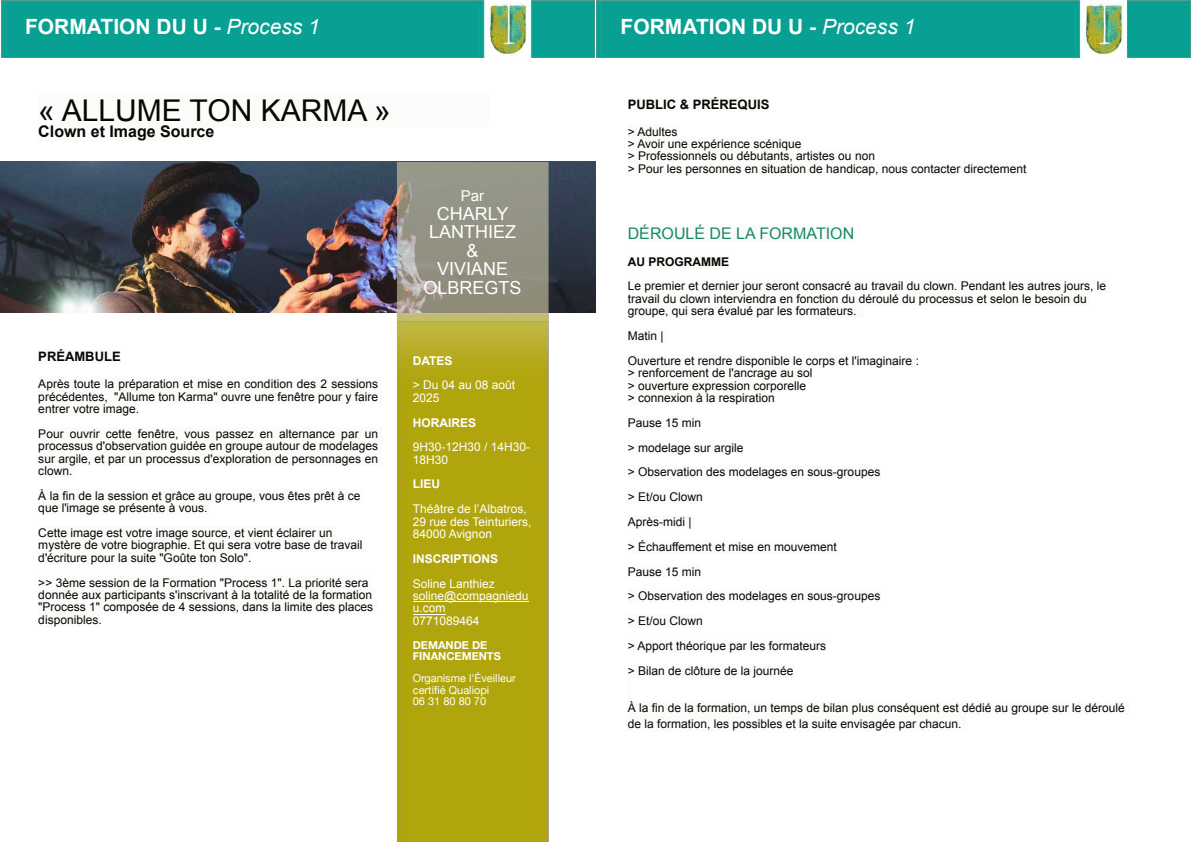
<style>
.page{position:relative;width:1191px;height:842px;background:#fff}
.page>*{position:absolute;margin:0;border:0;box-sizing:border-box;transform-origin:0 0}
.t1{font:30px "Arial";color:#080704}
.t2{font:700 21px "Arial";color:#fff}
.t3{font:18px/18.6px "Arial";color:#fff;text-align:center}
.t4{font:16px "Arial";color:#168b66}
.t5{font:700 16px "Arial";color:#080704}
.t6{font:15px "Arial";color:#fff}
.t7{font:700 13px "Arial";color:#080704}
.t8{font:12px/12.4px "Arial";color:#080704}
.t9{font:12px/12.4px "Arial";color:#fff}
.t10{font:700 12px "Arial";color:#fff}
.t11{font:700 12px "Arial";color:#080704}
.t12{font:11px/11.3px "Helvetica Neue";color:#fff}
.t13{font:700 11px/11.3px "Helvetica Neue";color:#fff}
.s1{font-weight:400;font-style:italic}
</style>
<div class="page">
<img style="left:1px;top:0;width:1190px;height:58px">
<div style="left:38px;top:94px;width:451px;height:33px;background:#fbfbfa"></div>
<div style="left:38px;top:123px;width:176px;height:18px;background:#fbfbfa"></div>
<div style="left:38px;top:350px;width:83px;height:14px;background:#fbfbfa"></div>
<div style="left:38px;top:377px;width:344px;height:14px;background:#fbfbfa"></div>
<div style="left:38px;top:390px;width:344px;height:13px;background:#fbfbfa"></div>
<div style="left:38px;top:402px;width:101px;height:14px;background:#fbfbfa"></div>
<div style="left:38px;top:427px;width:344px;height:13px;background:#fbfbfa"></div>
<div style="left:38px;top:439px;width:344px;height:14px;background:#fbfbfa"></div>
<div style="left:38px;top:452px;width:344px;height:13px;background:#fbfbfa"></div>
<div style="left:38px;top:464px;width:38px;height:14px;background:#fbfbfa"></div>
<div style="left:38px;top:489px;width:326px;height:13px;background:#fbfbfa"></div>
<div style="left:38px;top:501px;width:173px;height:14px;background:#fbfbfa"></div>
<div style="left:38px;top:526px;width:298px;height:14px;background:#fbfbfa"></div>
<div style="left:38px;top:538px;width:328px;height:14px;background:#fbfbfa"></div>
<div style="left:38px;top:551px;width:213px;height:13px;background:#fbfbfa"></div>
<div style="left:38px;top:576px;width:334px;height:13px;background:#fbfbfa"></div>
<div style="left:38px;top:588px;width:337px;height:13px;background:#fbfbfa"></div>
<div style="left:38px;top:600px;width:338px;height:14px;background:#fbfbfa"></div>
<div style="left:38px;top:613px;width:64px;height:13px;background:#fbfbfa"></div>
<div style="left:397px;top:387px;width:151px;height:455px;background:#b1a50d"></div>
<hr style="left:413px;top:601px;width:115px;height:1px;background:#fff">
<hr style="left:413px;top:614px;width:32px;height:1px;background:#fff">
<img style="left:0;top:161px;width:595px;height:151px">
<img style="left:396px;top:161px;width:152px;height:226px">
<div style="left:628px;top:97px;width:141px;height:14px;background:#fbfbfa"></div>
<div style="left:628px;top:125px;width:49px;height:13px;background:#fbfbfa"></div>
<div style="left:628px;top:137px;width:173px;height:13px;background:#fbfbfa"></div>
<div style="left:628px;top:149px;width:247px;height:14px;background:#fbfbfa"></div>
<div style="left:628px;top:162px;width:398px;height:13px;background:#fbfbfa"></div>
<div style="left:628px;top:224px;width:226px;height:18px;background:#fbfbfa"></div>
<div style="left:628px;top:255px;width:101px;height:13px;background:#fbfbfa"></div>
<div style="left:628px;top:280px;width:481px;height:13px;background:#fbfbfa"></div>
<div style="left:628px;top:292px;width:462px;height:13px;background:#fbfbfa"></div>
<div style="left:628px;top:304px;width:235px;height:14px;background:#fbfbfa"></div>
<div style="left:628px;top:329px;width:39px;height:14px;background:#fbfbfa"></div>
<div style="left:628px;top:354px;width:291px;height:13px;background:#fbfbfa"></div>
<div style="left:628px;top:366px;width:184px;height:14px;background:#fbfbfa"></div>
<div style="left:628px;top:379px;width:178px;height:13px;background:#fbfbfa"></div>
<div style="left:628px;top:391px;width:147px;height:14px;background:#fbfbfa"></div>
<div style="left:628px;top:416px;width:73px;height:13px;background:#fbfbfa"></div>
<div style="left:628px;top:441px;width:115px;height:13px;background:#fbfbfa"></div>
<div style="left:628px;top:465px;width:252px;height:14px;background:#fbfbfa"></div>
<div style="left:628px;top:490px;width:75px;height:14px;background:#fbfbfa"></div>
<div style="left:628px;top:515px;width:67px;height:13px;background:#fbfbfa"></div>
<div style="left:628px;top:540px;width:208px;height:13px;background:#fbfbfa"></div>
<div style="left:628px;top:565px;width:73px;height:13px;background:#fbfbfa"></div>
<div style="left:628px;top:589px;width:252px;height:14px;background:#fbfbfa"></div>
<div style="left:628px;top:614px;width:75px;height:14px;background:#fbfbfa"></div>
<div style="left:628px;top:639px;width:198px;height:13px;background:#fbfbfa"></div>
<div style="left:628px;top:664px;width:165px;height:13px;background:#fbfbfa"></div>
<hr style="left:628px;top:676px;width:3px;height:14px;background:#fbfbfa">
<div style="left:628px;top:701px;width:500px;height:13px;background:#fbfbfa"></div>
<div style="left:628px;top:715px;width:338px;height:16px;background:#fbfbfa"></div>
<h2 class="t2" style="left:25px;top:19px;width:296px">FORMATION DU U - <span class="s1">Process 1</span></h2>
<h2 class="t2" style="left:620px;top:19px;width:296px">FORMATION DU U - <span class="s1">Process 1</span></h2>
<h1 class="t1" style="left:38px;top:99px;width:354px">« ALLUME TON KARMA »</h1>
<h3 class="t5" style="left:38px;top:126px;width:178px">Clown et Image Source</h3>
<p class="t7" style="left:38px;top:352px;width:84px">PRÉAMBULE</p>
<p class="t8" style="left:38px;top:379px;width:341px;text-align:justify">Après toute la préparation et mise en condition des 2 sessions précédentes, "Allume ton Karma" ouvre une fenêtre pour y faire entrer votre image.</p>
<p class="t8" style="left:38px;top:429px;width:341px;text-align:justify">Pour ouvrir cette fenêtre, vous passez en alternance par un processus d'observation guidée en groupe autour de modelages sur argile, et par un processus d'exploration de personnages en clown.</p>
<p class="t8" style="left:38px;top:490px;width:324px">À la fin de la session et grâce au groupe, vous êtes prêt à ce que l'image se présente à vous.</p>
<p class="t8" style="left:38px;top:528px;width:326px">Cette image est votre image source, et vient éclairer un mystère de votre biographie. Et qui sera votre base de travail d'écriture pour la suite "Goûte ton Solo".</p>
<p class="t8" style="left:38px;top:577px;width:336px">&gt;&gt; 3ème session de la Formation "Process 1". La priorité sera donnée aux participants s'inscrivant à la totalité de la formation "Process 1" composée de 4 sessions, dans la limite des places disponibles.</p>
<p class="t6" style="left:461px;top:190px;width:25px">Par</p>
<h3 class="t3" style="left:423px;top:206px;width:100px">CHARLY<br>LANTHIEZ &amp;<br>VIVIANE<br>OLBREGTS</h3>
<p class="t10" style="left:413px;top:356px;width:41px">DATES</p>
<p class="t9" style="left:413px;top:380px;width:104px">&gt; Du 04 au 08 août<br>2025</p>
<p class="t10" style="left:413px;top:418px;width:65px">HORAIRES</p>
<p class="t9" style="left:413px;top:442px;width:119px">9H30-12H30 / 14H30-<br>18H30</p>
<p class="t10" style="left:413px;top:480px;width:29px">LIEU</p>
<p class="t9" style="left:413px;top:504px;width:120px">Théâtre de l’Albatros,<br>29 rue des Teinturiers,<br>84000 Avignon</p>
<p class="t10" style="left:413px;top:554px;width:87px">INSCRIPTIONS</p>
<p class="t9" style="left:413px;top:578px;width:117px">Soline Lanthiez soline@compagniedu u.com<br>0771089464</p>
<p class="t13" style="left:413px;top:639px;width:89px">DEMANDE DE<br>FINANCEMENTS</p>
<p class="t12" style="left:413px;top:673px;width:104px">Organisme l'Éveilleur certifié Qualiopi<br>06 31 80 80 70</p>
<p class="t7" style="left:628px;top:99px;width:143px">PUBLIC &amp; PRÉREQUIS</p>
<p class="t8" style="left:628px;top:126px;width:400px">&gt; Adultes<br>&gt; Avoir une expérience scénique<br>&gt; Professionnels ou débutants, artistes ou non<br>&gt; Pour les personnes en situation de handicap, nous contacter directement</p>
<h3 class="t4" style="left:628px;top:227px;width:228px">DÉROULÉ DE LA FORMATION</h3>
<p class="t11" style="left:628px;top:257px;width:103px">AU PROGRAMME</p>
<p class="t8" style="left:628px;top:281px;width:480px">Le premier et dernier jour seront consacré au travail du clown. Pendant les autres jours, le travail du clown interviendra en fonction du déroulé du processus et selon le besoin du groupe, qui sera évalué par les formateurs.</p>
<p class="t8" style="left:628px;top:325px;width:293px;line-height:24.8px">Matin |<br>Ouverture et rendre disponible le corps et l'imaginaire :</p>
<p class="t8" style="left:628px;top:368px;width:186px">&gt; renforcement de l'ancrage au sol &gt; ouverture expression corporelle &gt; connexion à la respiration</p>
<p class="t8" style="left:628px;top:411px;width:254px;line-height:24.8px">Pause 15 min<br>&gt; modelage sur argile<br>&gt; Observation des modelages en sous-groupes &gt; Et/ou Clown<br>Après-midi |<br>&gt; Échauffement et mise en mouvement<br>Pause 15 min<br>&gt; Observation des modelages en sous-groupes &gt; Et/ou Clown<br>&gt; Apport théorique par les formateurs<br>&gt; Bilan de clôture de la journée</p>
<p class="t8" style="left:628px;top:701px;width:499px;line-height:16px">À la fin de la formation, un temps de bilan plus conséquent est dédié au groupe sur le déroulé de la formation, les possibles et la suite envisagée par chacun.</p>
</div>
